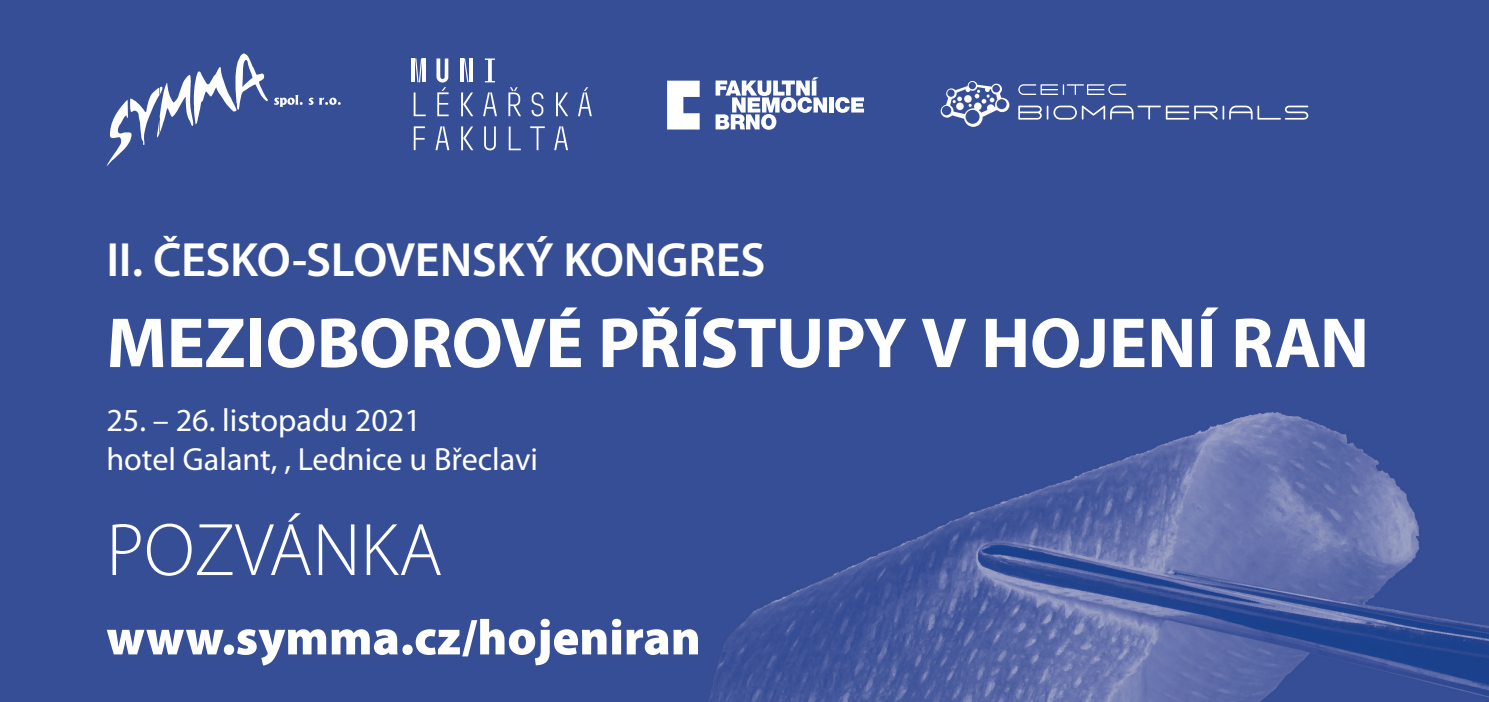
<style>
.page{position:relative;width:1489px;height:702px;background:#fff}
.page>*{position:absolute;margin:0;border:0;box-sizing:border-box;transform-origin:0 0}
.t1{font:300 75px "Myriad Pro";color:#fff}
.t2{font:700 71.5px "Myriad Pro";letter-spacing:-.005em;color:#fff}
.t3{font:900 50px "Myriad Pro";color:#fff}
.t4{font:600 48.25px "Myriad Pro";letter-spacing:-.01em;color:#fff}
.t5{font:32.25px/38.5px "Myriad Pro";color:#fff}
</style>
<div class="page">
<img style="left:0;top:0;width:1488px;height:702px">
<svg style="left:667px;top:81px;width:32px;height:48px"></svg>
<hr style="left:829px;top:97px;width:4px;height:15px;background:#fff">
<svg style="left:835px;top:97px;width:29px;height:16px"></svg>
<svg style="left:715px;top:77px;width:112px;height:53px"></svg>
<hr style="left:411px;top:58px;width:4px;height:24px;background:#fff">
<svg style="left:415px;top:58px;width:7px;height:24px"></svg>
<hr style="left:422px;top:58px;width:4px;height:24px;background:#fff">
<hr style="left:460px;top:58px;width:3px;height:24px;background:#fff">
<hr style="left:469px;top:58px;width:3px;height:24px;background:#fff">
<svg style="left:464px;top:58px;width:4px;height:24px"></svg>
<svg style="left:485px;top:58px;width:10px;height:24px"></svg>
<svg style="left:413px;top:92px;width:12px;height:24px"></svg>
<svg style="left:436px;top:58px;width:12px;height:58px"></svg>
<svg style="left:461px;top:92px;width:12px;height:24px"></svg>
<svg style="left:483px;top:92px;width:14px;height:24px"></svg>
<svg style="left:556px;top:92px;width:12px;height:24px"></svg>
<svg style="left:435px;top:126px;width:14px;height:24px"></svg>
<svg style="left:554px;top:126px;width:14px;height:24px"></svg>
<svg style="left:508px;top:126px;width:13px;height:24px"></svg>
<svg style="left:461px;top:126px;width:12px;height:24px"></svg>
<svg style="left:414px;top:126px;width:11px;height:24px"></svg>
<svg style="left:530px;top:126px;width:15px;height:24px"></svg>
<svg style="left:484px;top:126px;width:12px;height:26px"></svg>
<svg style="left:578px;top:87px;width:14px;height:29px"></svg>
<svg style="left:508px;top:87px;width:13px;height:29px"></svg>
<svg style="left:531px;top:91px;width:12px;height:27px"></svg>
<svg style="left:1018px;top:84px;width:108px;height:11px"></svg>
<svg style="left:1018px;top:105px;width:290px;height:15px;background:#6779af"></svg>
<svg style="left:940px;top:81px;width:69px;height:46px"></svg>
<svg style="left:106px;top:53px;width:162px;height:114px;background:#586ca8"></svg>
<svg style="left:274px;top:95px;width:67px;height:12px"></svg>
<h3 class="t4" style="left:106px;top:229px;width:660px">II. ČESKO-SLOVENSKÝ KONGRES</h3>
<h2 class="t2" style="left:106px;top:296px;width:1264px">MEZIOBOROVÉ PŘÍSTUPY V HOJENÍ RAN</h2>
<p class="t5" style="left:106px;top:400px;width:433px">25. – 26. listopadu 2021<br>hotel Galant, , Lednice u Břeclavi</p>
<h1 class="t1" style="left:106px;top:505px;width:338px">POZVÁNKA</h1>
<h3 class="t3" style="left:106px;top:604px;width:596px">www.symma.cz/hojeniran</h3>
</div>
